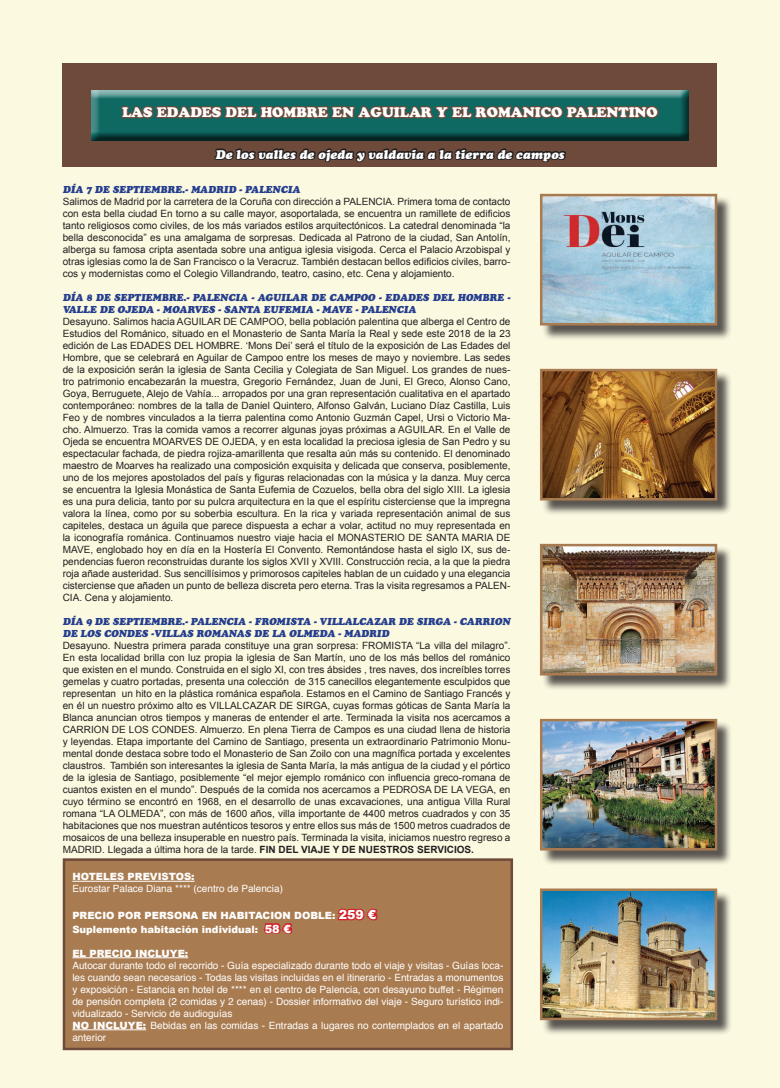
<style>
.page{position:relative;width:780px;height:1088px;background:#fcf9e1}
.page>*{position:absolute;margin:0;border:0;box-sizing:border-box;transform-origin:0 0}
.t1{font:13.75px "Cooper Black Std";color:#fff}
.t2{font:italic 12.5px "Cooper Black Std";color:#fff}
.t3{font:10px/12px "Arial";color:#231f20;text-align:justify}
.t4{font:10px/12px "Helvetica";color:#fff}
.t5{font:italic 10px/12px "Cooper Black Std";color:#253f8e}
.t6{font:900 10px/13.5px "Arial";color:#fff}
.s1{font-weight:700}
.s2{font-size:12.5px}
.s3{font-size:11.25px}
.s4{font-family:"Arial";font-weight:900}
</style>
<div class="page">
<div style="left:542px;top:196px;width:190px;height:145px;background:#231f20;opacity:.75"></div>
<img style="left:543px;top:197px;width:171px;height:125px">
<div style="left:540px;top:194px;width:177px;height:131px;border:2px solid #a97b50"></div>
<div style="left:542px;top:546px;width:190px;height:145px;background:#231f20;opacity:.75"></div>
<img style="left:543px;top:547px;width:171px;height:125px">
<div style="left:540px;top:544px;width:177px;height:131px;border:2px solid #a97b50"></div>
<div style="left:542px;top:371px;width:190px;height:145px;background:#231f20;opacity:.75"></div>
<img style="left:543px;top:372px;width:171px;height:125px">
<div style="left:540px;top:369px;width:177px;height:131px;border:2px solid #a97b50"></div>
<div style="left:63px;top:63px;width:654px;height:104px;background:#6e4a3a"></div>
<svg style="left:214px;top:148px;width:446px;height:122px"></svg>
<div style="left:90px;top:90px;width:599px;height:52px;background:#231f20;opacity:.75"></div>
<div style="left:64px;top:859px;width:447px;height:190px;background:#a97b50"></div>
<hr style="left:72px;top:881px;width:122px;height:1px;background:#fff">
<hr style="left:72px;top:957px;width:116px;height:1px;background:#fff">
<hr style="left:72px;top:1029px;width:74px;height:1px;background:#fff">
<svg style="left:337px;top:908px;width:41px;height:13px"></svg>
<svg style="left:263px;top:923px;width:29px;height:11px"></svg>
<div style="left:63px;top:858px;width:450px;height:192px;border:2px solid #6e4a3a"></div>
<div style="left:542px;top:721px;width:190px;height:145px;background:#231f20;opacity:.75"></div>
<img style="left:543px;top:722px;width:171px;height:125px">
<div style="left:540px;top:719px;width:177px;height:131px;border:2px solid #a97b50"></div>
<div style="left:542px;top:890px;width:190px;height:146px;background:#231f20;opacity:.75"></div>
<img style="left:543px;top:891px;width:171px;height:126px">
<div style="left:540px;top:888px;width:177px;height:132px;border:2px solid #a97b50"></div>
<h1 class="t1" style="left:122px;top:104px;width:537px">LAS EDADES DEL HOMBRE EN AGUILAR Y EL ROMANICO PALENTINO</h1>
<p class="t2" style="left:215px;top:146px;width:350px">De los valles de ojeda y valdavia a la tierra de campos</p>
<p class="t5" style="left:63px;top:183px;width:239px">DÍA 7 DE SEPTIEMBRE.- MADRID - PALENCIA</p>
<p class="t3" style="left:63px;top:196px;width:449px">Salimos de Madrid por la carretera de la Coruña con dirección a PALENCIA. Primera toma de contacto con esta bella ciudad En torno a su calle mayor, asoportalada, se encuentra un ramillete de edificios tanto religiosos como civiles, de los más variados estilos arquitectónicos. La catedral denominada “la bella desconocida” es una amalgama de sorpresas. Dedicada al Patrono de la ciudad, San Antolín, alberga su famosa cripta asentada sobre una antigua iglesia visigoda. Cerca el Palacio Arzobispal y otras iglesias como la de San Francisco o la Veracruz. También destacan bellos edificios civiles, barro&shy;cos y modernistas como el Colegio Villandrando, teatro, casino, etc. Cena y alojamiento.</p>
<p class="t5" style="left:63px;top:291px;width:449px">DÍA 8 DE SEPTIEMBRE.- PALENCIA - AGUILAR DE CAMPOO - EDADES DEL HOMBRE -<br>VALLE DE OJEDA - MOARVES - SANTA EUFEMIA - MAVE - PALENCIA</p>
<p class="t3" style="left:63px;top:316px;width:449px">Desayuno. Salimos hacia AGUILAR DE CAMPOO, bella población palentina que alberga el Centro de Estudios del Románico, situado en el Monasterio de Santa María la Real y sede este 2018 de la 23 edición de Las EDADES DEL HOMBRE. ‘Mons Dei’ será el título de la exposición de Las Edades del Hombre, que se celebrará en Aguilar de Campoo entre los meses de mayo y noviembre. Las sedes de la exposición serán la iglesia de Santa Cecilia y Colegiata de San Miguel. Los grandes de nues&shy;tro patrimonio encabezarán la muestra, Gregorio Fernández, Juan de Juni, El Greco, Alonso Cano, Goya, Berruguete, Alejo de Vahía... arropados por una gran representación cualitativa en el apartado contemporáneo: nombres de la talla de Daniel Quintero, Alfonso Galván, Luciano Díaz Castilla, Luis Feo y de nombres vinculados a la tierra palentina como Antonio Guzmán Capel, Ursi o Victorio Ma&shy;cho. Almuerzo. Tras la comida vamos a recorrer algunas joyas próximas a AGUILAR. En el Valle de Ojeda se encuentra MOARVES DE OJEDA, y en esta localidad la preciosa iglesia de San Pedro y su espectacular fachada, de piedra rojiza-amarillenta que resalta aún más su contenido. El denominado maestro de Moarves ha realizado una composición exquisita y delicada que conserva, posiblemente, uno de los mejores apostolados del país y figuras relacionadas con la música y la danza. Muy cerca se encuentra la Iglesia Monástica de Santa Eufemia de Cozuelos, bella obra del siglo XIII. La iglesia es una pura delicia, tanto por su pulcra arquitectura en la que el espíritu cisterciense que la impregna valora la línea, como por su soberbia escultura. En la rica y variada representación animal de sus capiteles, destaca un águila que parece dispuesta a echar a volar, actitud no muy representada en la iconografía románica. Continuamos nuestro viaje hacia el MONASTERIO DE SANTA MARIA DE MAVE, englobado hoy en día en la Hostería El Convento. Remontándose hasta el siglo IX, sus de&shy;pendencias fueron reconstruidas durante los siglos XVII y XVIII. Construcción recia, a la que la piedra roja añade austeridad. Sus sencillísimos y primorosos capiteles hablan de un cuidado y una elegancia cisterciense que añaden un punto de belleza discreta pero eterna. Tras la visita regresamos a PALEN-CIA. Cena y alojamiento.</p>
<p class="t5" style="left:63px;top:615px;width:449px">DÍA 9 DE SEPTIEMBRE.- PALENCIA - FROMISTA - VILLALCAZAR DE SIRGA - CARRION<br>DE LOS CONDES -VILLAS ROMANAS DE LA OLMEDA - MADRID</p>
<p class="t3" style="left:63px;top:640px;width:449px">Desayuno. Nuestra primera parada constituye una gran sorpresa: FROMISTA “La villa del milagro”.<br>En esta localidad brilla con luz propia la iglesia de San Martín, uno de los más bellos del románico que existen en el mundo. Construida en el siglo XI, con tres ábsides , tres naves, dos increíbles torres gemelas y cuatro portadas, presenta una colección de 315 canecillos elegantemente esculpidos que representan un hito en la plástica románica española. Estamos en el Camino de Santiago Francés y en él un nuestro próximo alto es VILLALCAZAR DE SIRGA, cuyas formas góticas de Santa María la Blanca anuncian otros tiempos y maneras de entender el arte. Terminada la visita nos acercamos a CARRION DE LOS CONDES. Almuerzo. En plena Tierra de Campos es una ciudad llena de historia y leyendas. Etapa importante del Camino de Santiago, presenta un extraordinario Patrimonio Monu&shy;mental donde destaca sobre todo el Monasterio de San Zoilo con una magnífica portada y excelentes claustros. También son interesantes la iglesia de Santa María, la más antigua de la ciudad y el pórtico de la iglesia de Santiago, posiblemente “el mejor ejemplo románico con influencia greco-romana de cuantos existen en el mundo”. Después de la comida nos acercamos a PEDROSA DE LA VEGA, en cuyo término se encontró en 1968, en el desarrollo de unas excavaciones, una antigua Villa Rural romana “LA OLMEDA”, con más de 1600 años, villa importante de 4400 metros cuadrados y con 35 habitaciones que nos muestran auténticos tesoros y entre ellos sus más de 1500 metros cuadrados de mosaicos de una belleza insuperable en nuestro país. Terminada la visita, iniciamos nuestro regreso a MADRID. Llegada a última hora de la tarde. <span class="s1">FIN DEL VIAJE Y DE NUESTROS SERVICIOS.</span></p>
<p class="t6" style="left:72px;top:869px;width:124px">HOTELES PREVISTOS:</p>
<p class="t4" style="left:72px;top:883px;width:212px">Eurostar Palace Diana **** (centro de Palencia)</p>
<p class="t6" style="left:72px;top:908px;width:305px">PRECIO POR PERSONA EN HABITACION DOBLE: <span class="s2">259 €<br></span>Suplemento habitación individual: <span class="s3">58 €</span></p>
<p class="t6" style="left:72px;top:946px;width:117px">EL PRECIO INCLUYE:</p>
<p class="t4" style="left:72px;top:959px;width:432px">Autocar durante todo el recorrido - Guía especializado durante todo el viaje y visitas - Guías loca&shy;les cuando sean necesarios - Todas las visitas incluidas en el itinerario - Entradas a monumentos y exposición - Estancia en hotel de **** en el centro de Palencia, con desayuno buffet - Régimen de pensión completa (2 comidas y 2 cenas) - Dossier informativo del viaje - Seguro turístico indi&shy;vidualizado - Servicio de audioguías<br><span class="s4">NO INCLUYE:</span> Bebidas en las comidas - Entradas a lugares no contemplados en el apartado anterior</p>
</div>
